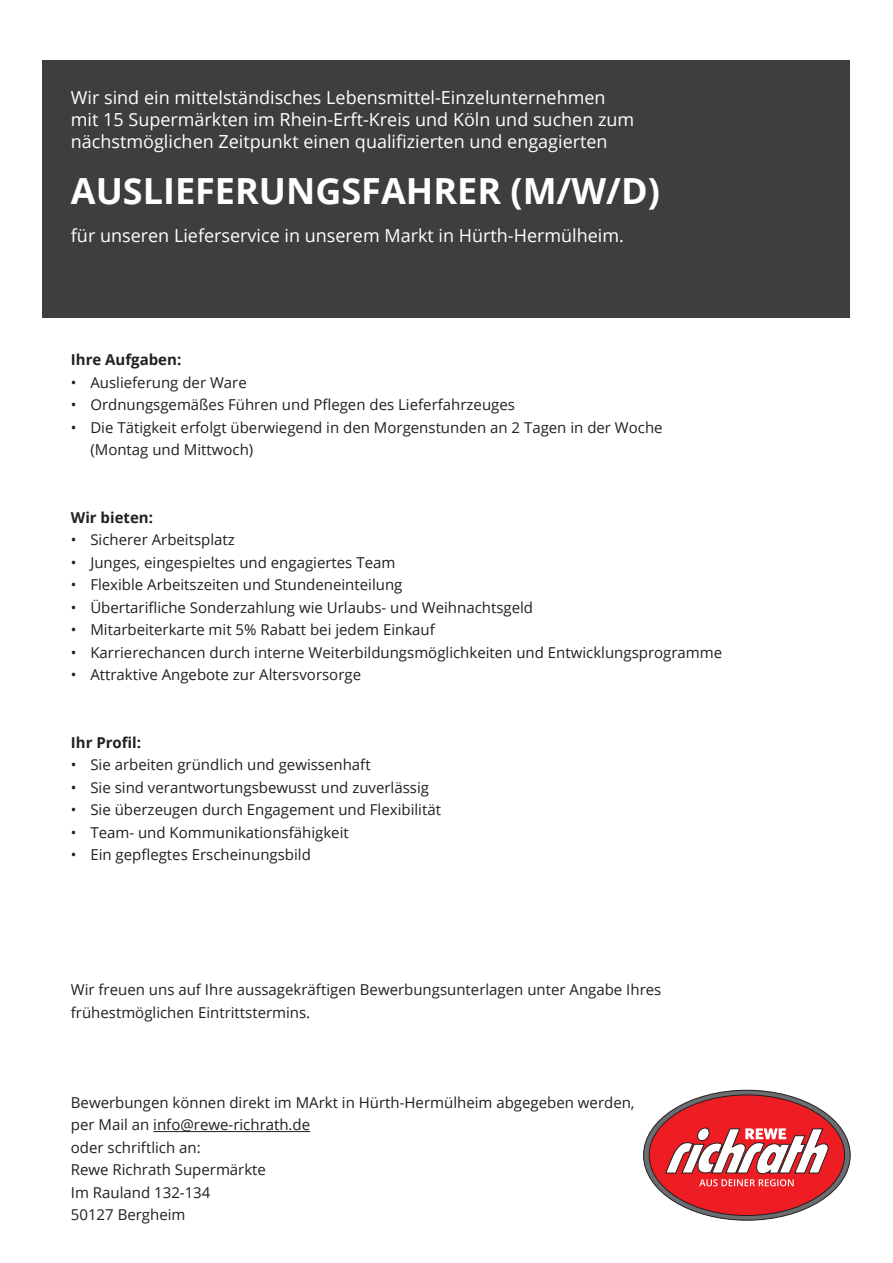
<style>
.page{position:relative;width:893px;height:1263px;background:#fff}
.page>*{position:absolute;margin:0;border:0;box-sizing:border-box;transform-origin:0 0}
.t1{font:700 36px "Open Sans";color:#fff}
.t2{font:18px/21.6px "Open Sans";color:#fff}
.t3{font:15px/22.5px "Open Sans";color:#231f20}
.t4{font:700 15px "Open Sans";color:#231f20}
</style>
<div class="page">
<div style="left:43px;top:60px;width:807px;height:257px;background:#3e3e3f"></div>
<hr style="left:153px;top:1131px;width:157px;height:1px;background:#231f20">
<svg style="left:643px;top:1090px;width:207px;height:130px;background:#5d5a5d"></svg>
<div style="left:649px;top:1095px;width:195px;height:120px;background:#ee1d23;border-radius:50%"></div>
<svg style="left:665px;top:1127px;width:164px;height:59px"></svg>
<p class="t2" style="left:71px;top:87px;width:565px">Wir sind ein mittelständisches Lebensmittel-Einzelunternehmen mit 15 Supermärkten im Rhein-Erft-Kreis und Köln und suchen zum nächstmöglichen Zeitpunkt einen qualifizierten und engagierten</p>
<p class="t1" style="left:71px;top:165px;width:591px">AUSLIEFERUNGSFAHRER (M/W/D)</p>
<p class="t2" style="left:71px;top:224px;width:555px">für unseren Lieferservice in unserem Markt in Hürth-Hermülheim.</p>
<p class="t4" style="left:71px;top:349px;width:112px">Ihre Aufgaben:</p>
<p class="t3" style="left:71px;top:371px;width:177px">• Auslieferung der Ware</p>
<p class="t3" style="left:71px;top:393px;width:446px">• Ordnungsgemäßes Führen und Pflegen des Lieferfahrzeuges</p>
<p class="t3" style="left:71px;top:416px;width:593px">• Die Tätigkeit erfolgt überwiegend in den Morgenstunden an 2 Tagen in der Woche</p>
<p class="t3" style="left:90px;top:438px;width:164px">(Montag und Mittwoch)</p>
<p class="t4" style="left:71px;top:507px;width:84px">Wir bieten:</p>
<p class="t3" style="left:71px;top:528px;width:165px">• Sicherer Arbeitsplatz</p>
<p class="t3" style="left:71px;top:551px;width:326px">• Junges, eingespieltes und engagiertes Team</p>
<p class="t3" style="left:71px;top:573px;width:333px">• Flexible Arbeitszeiten und Stundeneinteilung</p>
<p class="t3" style="left:71px;top:596px;width:464px">• Übertarifliche Sonderzahlung wie Urlaubs- und Weihnachtsgeld</p>
<p class="t3" style="left:71px;top:618px;width:366px">• Mitarbeiterkarte mit 5% Rabatt bei jedem Einkauf</p>
<p class="t3" style="left:71px;top:641px;width:653px">• Karrierechancen durch interne Weiterbildungsmöglichkeiten und Entwicklungsprogramme</p>
<p class="t3" style="left:71px;top:663px;width:292px">• Attraktive Angebote zur Altersvorsorge</p>
<p class="t4" style="left:71px;top:732px;width:72px">Ihr Profil:</p>
<p class="t3" style="left:71px;top:753px;width:301px">• Sie arbeiten gründlich und gewissenhaft</p>
<p class="t3" style="left:71px;top:776px;width:360px">• Sie sind verantwortungsbewusst und zuverlässig</p>
<p class="t3" style="left:71px;top:798px;width:372px">• Sie überzeugen durch Engagement und Flexibilität</p>
<p class="t3" style="left:71px;top:821px;width:279px">• Team- und Kommunikationsfähigkeit</p>
<p class="t3" style="left:71px;top:843px;width:242px">• Ein gepflegtes Erscheinungsbild</p>
<p class="t3" style="left:71px;top:978px;width:592px">Wir freuen uns auf Ihre aussagekräftigen Bewerbungsunterlagen unter Angabe Ihres frühestmöglichen Eintrittstermins.</p>
<p class="t3" style="left:71px;top:1091px;width:565px">Bewerbungen können direkt im MArkt in Hürth-Hermülheim abgegeben werden,</p>
<p class="t3" style="left:71px;top:1113px;width:241px">per Mail an info@rewe-richrath.de</p>
<p class="t3" style="left:71px;top:1136px;width:131px">oder schriftlich an:</p>
<p class="t3" style="left:71px;top:1158px;width:197px">Rewe Richrath Supermärkte</p>
<p class="t3" style="left:71px;top:1181px;width:141px">Im Rauland 132-134</p>
<p class="t3" style="left:71px;top:1203px;width:116px">50127 Bergheim</p>
</div>
